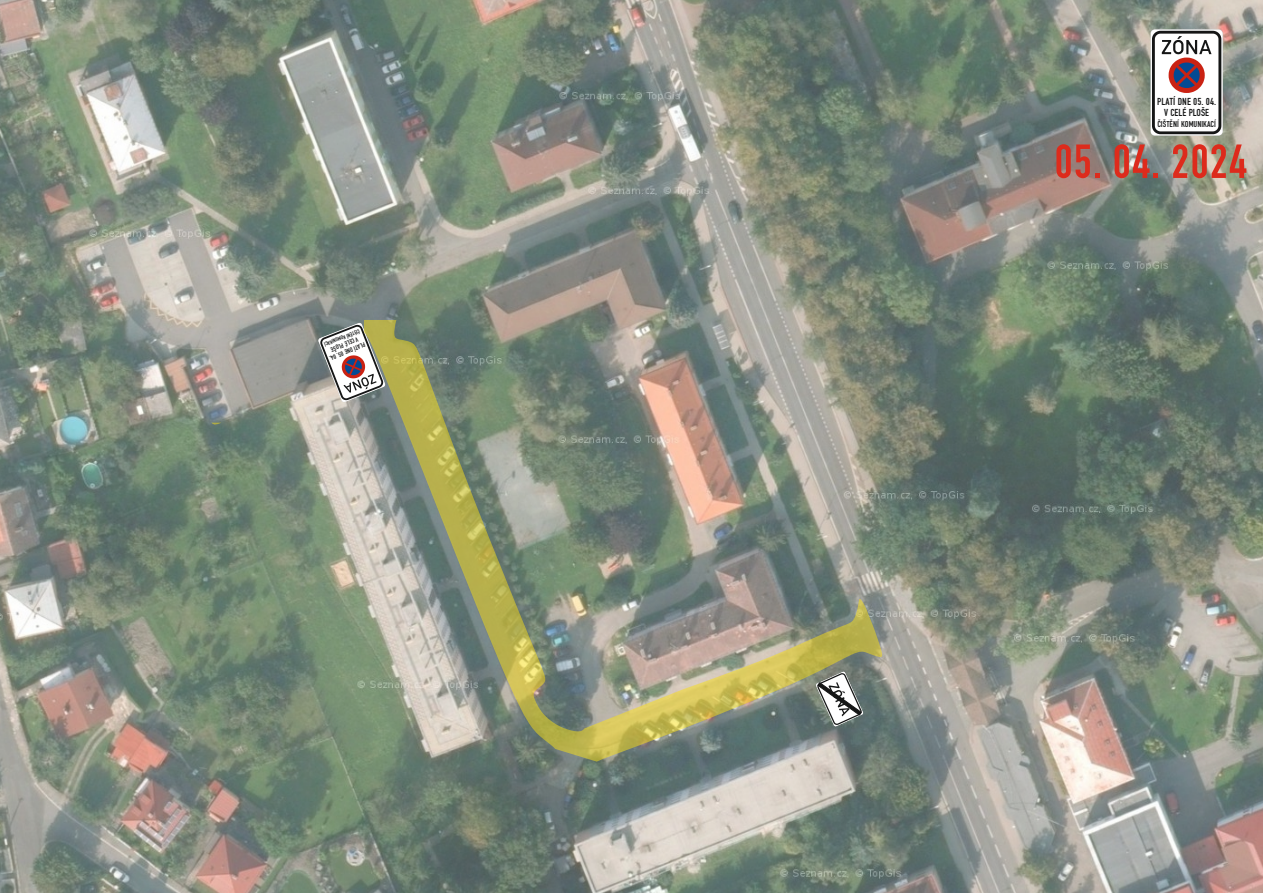
<style>
.page{position:relative;width:1263px;height:893px;background:#fff}
.page>*{position:absolute;margin:0;border:0;box-sizing:border-box;transform-origin:0 0}
.t1{font:50.1px "Znacky uzke";color:#dd2b1c}
.t2{font:10.65px/11.9px "Znacky uzke";color:#151616;text-align:center}
.t3{font:9px "Znacky uzke";color:#151616}
.t4{font:6.9px/7.5px "Znacky uzke";color:#151616}
.t5{font:5.85px "Znacky uzke";color:#151616}
</style>
<div class="page">
<img style="left:0;top:0;width:1263px;height:893px">
<svg style="left:1150px;top:29px;width:73px;height:107px"></svg>
<svg style="left:211px;top:320px;width:671px;height:442px;background:#8f9682"></svg>
<p class="t5" style="left:360px;top:333px;width:39px;rotate:159deg">ČIŠTĚNÍ KOMUNIKACÍ</p>
<p class="t4" style="left:362px;top:349px;width:31px;rotate:159deg">A<br>V CELÉ PLOŠE</p>
<p class="t4" style="left:366px;top:347px;width:40px;rotate:159deg">PL TÍ DNE 05. 04.</p>
<p class="t2" style="left:1157px;top:96px;width:61px">PLATÍ DNE 05. 04.<br>V CELÉ PLOŠE</p>
<p class="t3" style="left:1157px;top:121px;width:60px">ČIŠTĚNÍ KOMUNIKACÍ</p>
<h1 class="t1" style="left:1054px;top:144px;width:195px">05. 04. 2024</h1>
</div>
